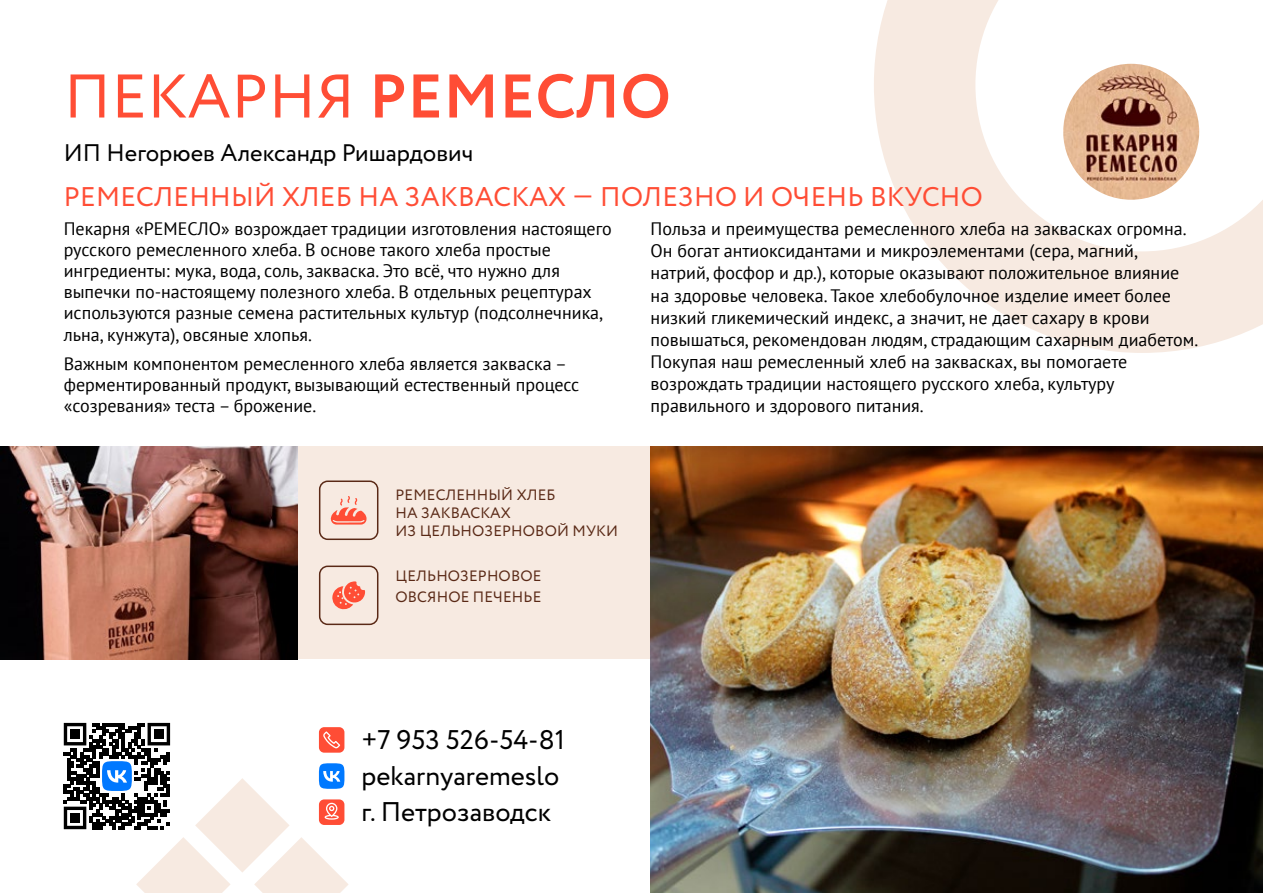
<style>
.page{position:relative;width:1263px;height:893px;background:#fff}
.page>*{position:absolute;margin:0;border:0;box-sizing:border-box;transform-origin:0 0}
.t1{font:61.5px "Circe";letter-spacing:.01em;color:#ff4d35}
.t2{font:27px "Circe";letter-spacing:.01em;color:#ff4d35}
.t3{font:27px/36.2px "Circe";color:#000}
.t4{font:24px "Circe";color:#000}
.t5{font:18px/22.2px "PT Sans";color:#000}
.t6{font:15px/18px "Circe";letter-spacing:.01em;color:#5a2916}
.s1{font-weight:700}
</style>
<div class="page">
<svg style="left:874px;top:0;width:389px;height:353px"></svg>
<div style="left:0;top:446px;width:1263px;height:213px;background:#f7eae1"></div>
<img style="left:651px;top:446px;width:612px;height:447px">
<img style="left:0;top:446px;width:298px;height:213px">
<div style="left:319px;top:480px;width:59px;height:60px;border:2px solid #5a2916;border-radius:8px"></div>
<svg style="left:331px;top:496px;width:36px;height:29px"></svg>
<div style="left:319px;top:566px;width:59px;height:59px;border:2px solid #5a2916;border-radius:8px"></div>
<svg style="left:332px;top:581px;width:33px;height:29px"></svg>
<img style="left:1063px;top:64px;width:136px;height:136px">
<svg style="left:64px;top:723px;width:285px;height:170px"></svg>
<div style="left:70px;top:729px;width:10px;height:10px;background:#000"></div>
<div style="left:154px;top:729px;width:10px;height:10px;background:#000"></div>
<div style="left:70px;top:813px;width:10px;height:10px;background:#000"></div>
<h1 class="t1" style="left:64px;top:56px;width:608px">ПЕКАРНЯ <span class="s1">РЕМЕСЛО</span></h1>
<h3 class="t4" style="left:64px;top:136px;width:411px">ИП Негорюев Александр Ришардович</h3>
<h2 class="t2" style="left:64px;top:179px;width:920px">РЕМЕСЛЕННЫЙ ХЛЕБ НА ЗАКВАСКАХ — ПОЛЕЗНО И ОЧЕНЬ ВКУСНО</h2>
<p class="t5" style="left:64px;top:218px;width:549px;line-height:21.1px">Пекарня «РЕМЕСЛО» возрождает традиции изготовления настоящего русского ремесленного хлеба. В основе такого хлеба простые ингредиенты: мука, вода, соль, закваска. Это всё, что нужно для выпечки по-настоящему полезного хлеба. В отдельных рецептурах используются разные семена растительных культур (подсолнечника, льна, кунжута), овсяные хлопья.</p>
<p class="t5" style="left:64px;top:353px;width:517px;line-height:21.1px">Важным компонентом ремесленного хлеба является закваска – ферментированный продукт, вызывающий естественный процесс «созревания» теста – брожение.</p>
<p class="t6" style="left:396px;top:486px;width:224px">РЕМЕСЛЕННЫЙ ХЛЕБ<br>НА ЗАКВАСКАХ<br>ИЗ ЦЕЛЬНОЗЕРНОВОЙ МУКИ</p>
<p class="t6" style="left:396px;top:566px;width:147px;line-height:21px">ЦЕЛЬНОЗЕРНОВОЕ<br>ОВСЯНОЕ ПЕЧЕНЬЕ</p>
<p class="t5" style="left:651px;top:217px;width:549px">Польза и преимущества ремесленного хлеба на заквасках огромна.<br>Он богат антиоксидантами и микроэлементами (сера, магний, натрий, фосфор и др.), которые оказывают положительное влияние на здоровье человека. Такое хлебобулочное изделие имеет более низкий гликемический индекс, а значит, не дает сахару в крови повышаться, рекомендован людям, страдающим сахарным диабетом.<br>Покупая наш ремесленный хлеб на заквасках, вы помогаете возрождать традиции настоящего русского хлеба, культуру правильного и здорового питания.</p>
<h2 class="t3" style="left:361px;top:723px;width:205px">+7 953 526-54-81 pekarnyaremeslo</h2>
<h2 class="t3" style="left:361px;top:795px;width:191px">г. Петрозаводск</h2>
</div>
